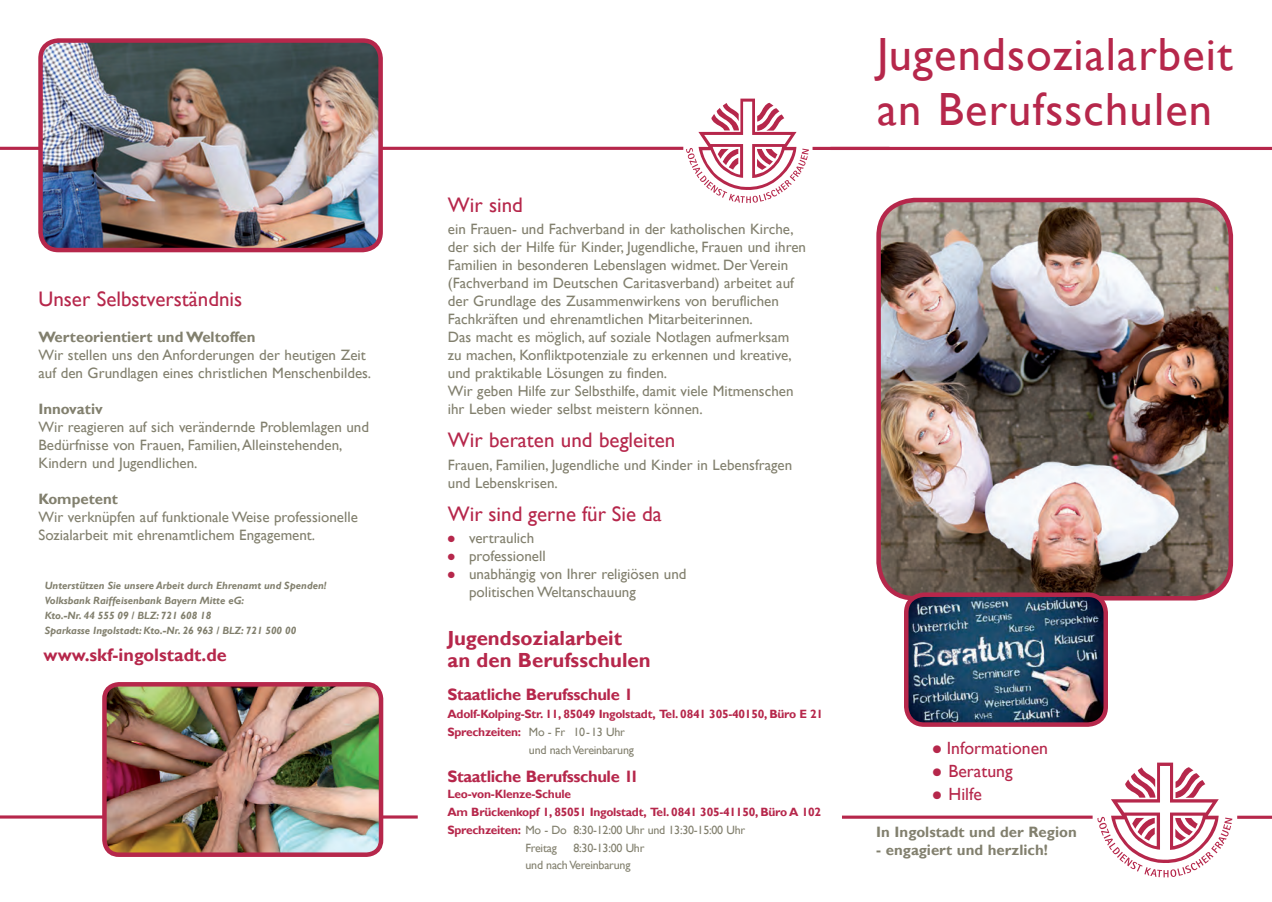
<style>
.page{position:relative;width:1272px;height:902px;background:#fff}
.page>*{position:absolute;margin:0;border:0;box-sizing:border-box;transform-origin:0 0}
.t1{font:46.5px/54.9px "Gill Sans";letter-spacing:.025em;color:#b6274b}
.t2{font:21px "Gill Sans";color:#b6274b}
.t3{font:700 20.4px/22.5px "Gill Sans";color:#b6274b}
.t4{font:700 18px "Gill Sans";color:#b6274b}
.t5{font:17.7px "Gill Sans";color:#b6274b}
.t6{font:700 16.5px "Gill Sans";letter-spacing:-.02em;color:#b6274b}
.t7{font:15px/18px "Gill Sans";color:#82806e}
.t8{font:700 15px "Gill Sans";color:#82806e}
.t9{font:700 12px "Gill Sans";letter-spacing:-.02em;color:#b6274b}
.t10{font:12px/16.5px "Gill Sans";letter-spacing:-.02em;color:#82806e}
.t11{font:italic 700 10.5px/15px "Gill Sans";color:#82806e}
.s1{color:#b6274b}
.s2{font-weight:400;color:#82806e}
.s3{font-weight:700;color:#b6274b}
</style>
<div class="page">
<img style="left:879px;top:200px;width:351px;height:398px">
<div style="left:876px;top:198px;width:356px;height:402px;border:4px solid #b6274b;border-radius:36px"></div>
<hr style="left:842px;top:815px;width:250px;height:3px;background:#b6274b">
<svg style="left:1097px;top:762px;width:141px;height:115px"></svg>
<hr style="left:1237px;top:815px;width:34px;height:3px;background:#b6274b">
<hr style="left:830px;top:147px;width:441px;height:3px;background:#b6274b">
<hr style="left:0;top:147px;width:683px;height:3px;background:#b6274b">
<svg style="left:683px;top:99px;width:131px;height:104px"></svg>
<hr style="left:812px;top:147px;width:77px;height:3px;background:#b6274b">
<hr style="left:0;top:815px;width:418px;height:3px;background:#b6274b">
<img style="left:43px;top:43px;width:335px;height:204px">
<div style="left:38px;top:38px;width:345px;height:214px;border:4px solid #b6274b;border-radius:18px"></div>
<img style="left:906px;top:594px;width:199px;height:130px">
<div style="left:904px;top:592px;width:203px;height:134px;border:4px solid #b6274b;border-radius:18px"></div>
<img style="left:107px;top:687px;width:274px;height:167px">
<div style="left:102px;top:682px;width:281px;height:174px;border:4px solid #b6274b;border-radius:15px"></div>
<h2 class="t2" style="left:38px;top:286px;width:205px">Unser Selbstverständnis</h2>
<p class="t8" style="left:38px;top:328px;width:219px">Werteorientiert und Weltoffen</p>
<p class="t7" style="left:38px;top:346px;width:334px">Wir stellen uns den Anforderungen der heutigen Zeit auf den Grundlagen eines christlichen Menschenbildes.</p>
<p class="t8" style="left:38px;top:400px;width:66px">Innovativ</p>
<p class="t7" style="left:38px;top:418px;width:332px">Wir reagieren auf sich verändernde Problemlagen und<br>Bedürfnisse von Frauen, Familien, Alleinstehenden,<br>Kindern und Jugendlichen.</p>
<p class="t8" style="left:38px;top:490px;width:81px">Kompetent</p>
<p class="t7" style="left:38px;top:508px;width:321px">Wir verknüpfen auf funktionale Weise professionelle<br>Sozialarbeit mit ehrenamtlichem Engagement.</p>
<p class="t11" style="left:45px;top:578px;width:283px">Unterstützen Sie unsere Arbeit durch Ehrenamt und Spenden!<br>Volksbank Raiffeisenbank Bayern Mitte eG:<br>Kto.-Nr. 44 555 09 / BLZ: 721 608 18<br>Sparkasse Ingolstadt: Kto.-Nr. 26 963 / BLZ: 721 500 00</p>
<p class="t4" style="left:44px;top:644px;width:185px">www.skf-ingolstadt.de</p>
<h2 class="t2" style="left:448px;top:192px;width:77px">Wir sind</h2>
<p class="t7" style="left:448px;top:220px;width:360px">ein Frauen- und Fachverband in der katholischen Kirche, der sich der Hilfe für Kinder, Jugendliche, Frauen und ihren Familien in besonderen Lebenslagen widmet. Der Verein (Fachverband im Deutschen Caritasverband) arbeitet auf der Grundlage des Zusammenwirkens von beruflichen Fachkräften und ehrenamtlichen Mitarbeiterinnen.<br>Das macht es möglich, auf soziale Notlagen aufmerksam zu machen, Konfliktpotenziale zu erkennen und kreative, und praktikable Lösungen zu finden.<br>Wir geben Hilfe zur Selbsthilfe, damit viele Mitmenschen ihr Leben wieder selbst meistern können.</p>
<h2 class="t2" style="left:448px;top:428px;width:229px">Wir beraten und begleiten</h2>
<p class="t7" style="left:448px;top:456px;width:346px">Frauen, Familien, Jugendliche und Kinder in Lebensfragen und Lebenskrisen.</p>
<h2 class="t2" style="left:448px;top:501px;width:215px">Wir sind gerne für Sie da</h2>
<p class="t7" style="left:448px;top:529px;width:88px"><span class="s1">●</span> vertraulich</p>
<p class="t7" style="left:448px;top:547px;width:99px"><span class="s1">●</span> professionell</p>
<p class="t7" style="left:469px;top:565px;width:219px;text-indent:-21px"><span class="s1">●</span> unabhängig von Ihrer religiösen und politischen Weltanschauung</p>
<h3 class="t3" style="left:447px;top:627px;width:205px">Jugendsozialarbeit<br>an den Berufsschulen</h3>
<p class="t6" style="left:447px;top:684px;width:187px">Staatliche Berufsschule 1</p>
<p class="t9" style="left:447px;top:706px;width:377px">Adolf-Kolping-Str. 11, 85049 Ingolstadt, Tel. 0841 305-40150, Büro E 21</p>
<p class="t9" style="left:447px;top:724px;width:179px">Sprechzeiten: <span class="s2">Mo - Fr 10-13 Uhr</span></p>
<p class="t10" style="left:529px;top:741px;width:106px">und nach Vereinbarung</p>
<p class="t6" style="left:447px;top:766px;width:193px">Staatliche Berufsschule 11</p>
<p class="t9" style="left:447px;top:787px;width:125px">Leo-von-Klenze-Schule</p>
<p class="t9" style="left:447px;top:805px;width:375px">Am Brückenkopf 1, 85051 Ingolstadt, Tel. 0841 305-41150, Büro A 102</p>
<p class="t10" style="left:447px;top:822px;width:299px"><span class="s3">Sprechzeiten:</span> Mo - Do 8:30-12:00 Uhr und 13:30-15:00 Uhr</p>
<p class="t10" style="left:525px;top:840px;width:33px">Freitag</p>
<p class="t10" style="left:525px;top:840px;width:120px;text-indent:48px">8:30-13:00 Uhr und nach Vereinbarung</p>
<h1 class="t1" style="left:877px;top:28px;width:357px">Jugendsozialarbeit an Berufsschulen</h1>
<p class="t5" style="left:932px;top:738px;width:117px">● Informationen</p>
<p class="t5" style="left:932px;top:760px;width:81px">● Beratung</p>
<p class="t5" style="left:932px;top:783px;width:50px">● Hilfe</p>
<p class="t8" style="left:876px;top:823px;width:202px">In Ingolstadt und der Region</p>
<p class="t8" style="left:876px;top:841px;width:173px">- engagiert und herzlich!</p>
</div>
